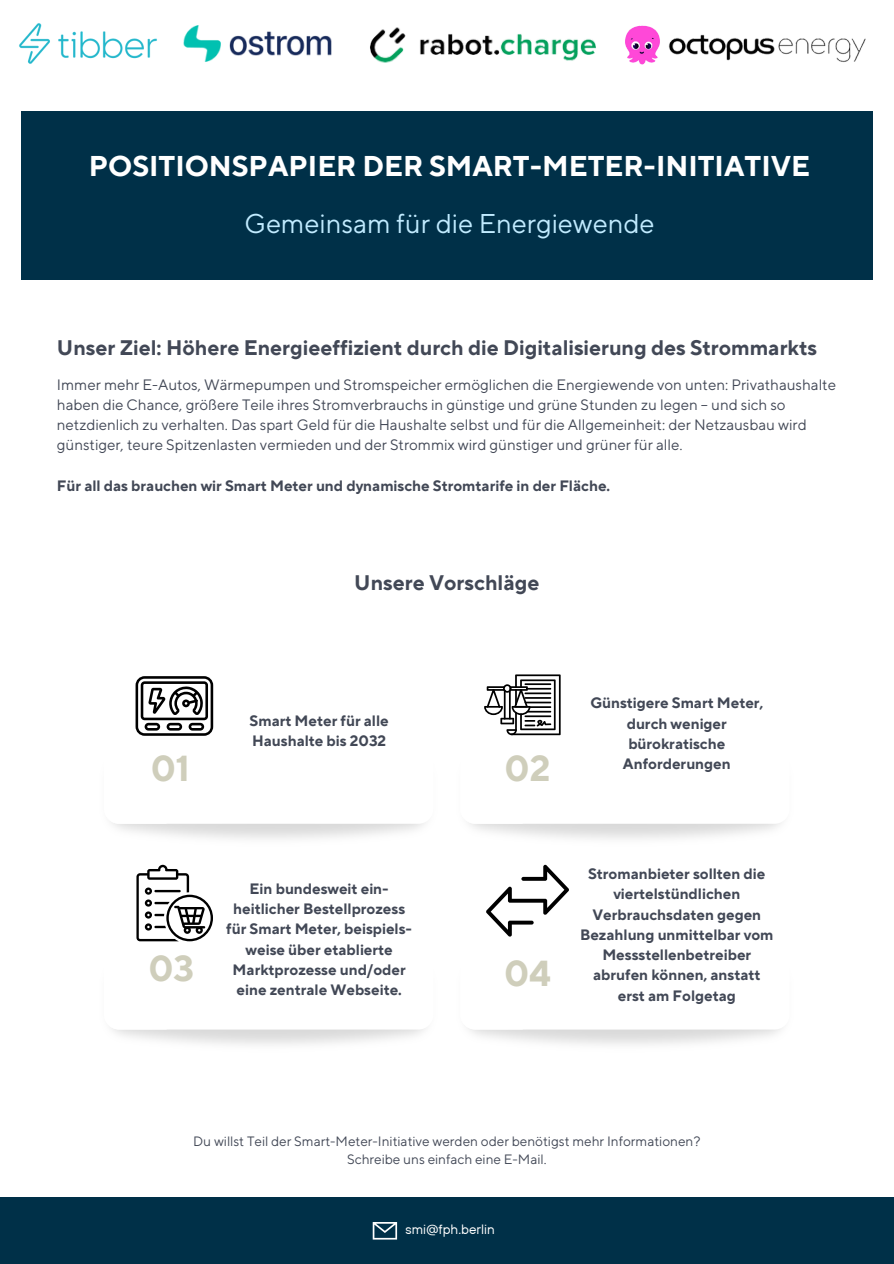
<style>
.page{position:relative;width:894px;height:1264px;background:#fff}
.page>*{position:absolute;margin:0;border:0;box-sizing:border-box;transform-origin:0 0}
.t1{font:700 36px "TT Norms Pro";color:#cfcebb}
.t2{font:700 28.5px "TT Norms Pro";color:#fff}
.t3{font:27px "TT Norms Pro";color:#c1ebff}
.t4{font:700 21px "TT Norms Pro";color:#424856}
.t5{font:700 15px/20.2px "TT Norms Pro";color:#424856;text-align:center}
.t6{font:15px/20.2px "TT Norms Pro";color:#424856}
.t7{font:13.5px/18px "TT Norms Pro";color:#424856;text-align:center}
.t8{font:13.5px "TT Hoves";color:#fff}
</style>
<div class="page">
<div style="left:21px;top:111px;width:851px;height:168px;background:#003048"></div>
<div style="left:0;top:1197px;width:893px;height:66px;background:#003048"></div>
<svg style="left:372px;top:1222px;width:25px;height:17px"></svg>
<img style="left:19px;top:23px;width:138px;height:41px">
<img style="left:183px;top:25px;width:149px;height:37px">
<img style="left:370px;top:27px;width:226px;height:36px">
<img style="left:625px;top:25px;width:35px;height:40px">
<img style="left:668px;top:34px;width:198px;height:28px">
<svg style="left:104px;top:676px;width:109px;height:147px"></svg>
<svg style="left:461px;top:674px;width:99px;height:149px"></svg>
<svg style="left:461px;top:864px;width:108px;height:165px"></svg>
<svg style="left:104px;top:864px;width:109px;height:165px"></svg>
<hr style="left:154px;top:889px;width:27px;height:3px;background:#000">
<p class="t2" style="left:89px;top:149px;width:722px">POSITIONSPAPIER DER SMART-METER-INITIATIVE</p>
<p class="t3" style="left:244px;top:207px;width:411px">Gemeinsam für die Energiewende</p>
<h1 class="t4" style="left:57px;top:335px;width:761px">Unser Ziel: Höhere Energieeffizient durch die Digitalisierung des Strommarkts</h1>
<p class="t6" style="left:57px;top:375px;width:780px">Immer mehr E-Autos, Wärmepumpen und Stromspeicher ermöglichen die Energiewende von unten: Privathaushalte haben die Chance, größere Teile ihres Stromverbrauchs in günstige und grüne Stunden zu legen – und sich so netzdienlich zu verhalten. Das spart Geld für die Haushalte selbst und für die Allgemeinheit: der Netzausbau wird günstiger, teure Spitzenlasten vermieden und der Strommix wird günstiger und grüner für alle.</p>
<p class="t5" style="left:57px;top:476px;width:554px">Für all das brauchen wir Smart Meter und dynamische Stromtarife in der Fläche.</p>
<h2 class="t4" style="left:354px;top:570px;width:186px">Unsere Vorschläge</h2>
<p class="t1" style="left:151px;top:746px;width:41px">01</p>
<h3 class="t5" style="left:249px;top:711px;width:141px;text-align:left">Smart Meter für alle<br>Haushalte bis 2032</h3>
<p class="t1" style="left:148px;top:946px;width:47px">03</p>
<h5 class="t5" style="left:226px;top:879px;width:187px">Ein bundesweit ein&shy;heitlicher Bestellprozess für Smart Meter, beispiels&shy;weise über etablierte<br>Marktprozesse und/oder eine zentrale Webseite.</h5>
<p class="t1" style="left:504px;top:746px;width:47px">02</p>
<h4 class="t5" style="left:590px;top:693px;width:174px">Günstigere Smart Meter, durch weniger bürokratische<br>Anforderungen</h4>
<h4 class="t1" style="left:504px;top:952px;width:48px">04</h4>
<h3 class="t5" style="left:580px;top:864px;width:195px">Stromanbieter sollten die viertelstündlichen<br>Verbrauchsdaten gegen<br>Bezahlung unmittelbar vom<br>Messstellenbetreiber abrufen können, anstatt erst am Folgetag</h3>
<p class="t7" style="left:193px;top:1132px;width:508px">Du willst Teil der Smart-Meter-Initiative werden oder benötigst mehr Informationen?<br>Schreibe uns einfach eine E-Mail.</p>
<h4 class="t8" style="left:405px;top:1220px;width:91px">smi@fph.berlin</h4>
</div>
